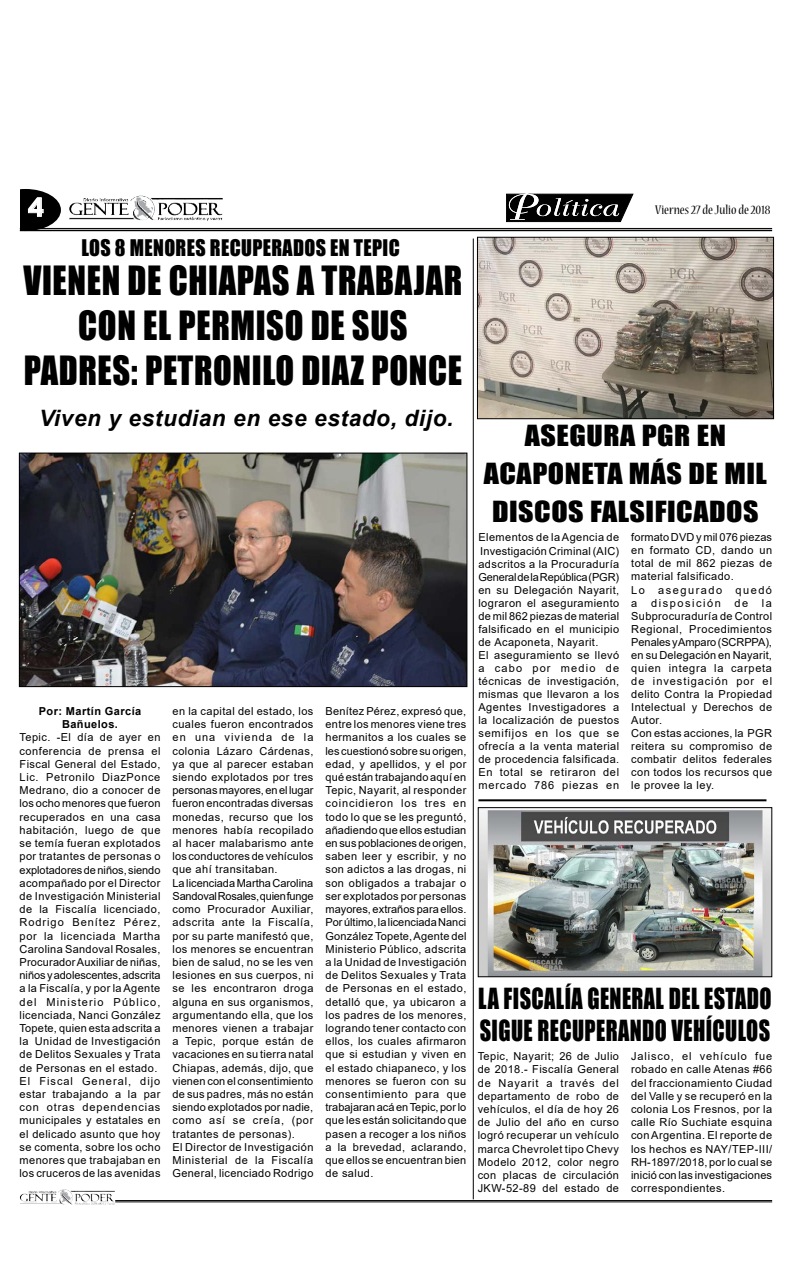
<style>
.page{position:relative;width:792px;height:1276px;background:#fff}
.page>*{position:absolute;margin:0;border:0;box-sizing:border-box;transform-origin:0 0}
.t1{font:37px "Impact";letter-spacing:.02em;color:#000;scale:.93 1}
.t2{font:26.7px/32px "Impact";letter-spacing:.015em;color:#000;scale:.83 1}
.t3{font:26.7px/38.1px "Impact";letter-spacing:.015em;color:#000;scale:1.12 1}
.t4{font:700 25.2px "Century Gothic";color:#fff;scale:1.14 1}
.t5{font:italic 700 22.6px "Arial";letter-spacing:.03em;color:#000}
.t6{font:21px "Impact";color:#000;scale:.95 1}
.t7{font:condensed 14px "Nueva Std";color:#000;scale:1.07 1}
.t8{font:11px/13.2px "Arial";letter-spacing:.04em;color:#000}
.t9{font:700 11px/13.2px "Arial";letter-spacing:.04em;color:#000;text-align:center}
</style>
<div class="page">
<hr style="left:115px;top:1200px;width:657px;height:1px;background:#000">
<hr style="left:115px;top:1201px;width:657px;height:1px;background:#000">
<img style="left:130px;top:196px;width:24px;height:20px">
<svg style="left:20px;top:189px;width:41px;height:41px"></svg>
<hr style="left:20px;top:228px;width:752px;height:1px;background:#000">
<hr style="left:20px;top:230px;width:752px;height:1px;background:#000">
<img style="left:58px;top:1189px;width:14px;height:13px">
<svg style="left:506px;top:193px;width:128px;height:30px;background:#434343"></svg>
<img style="left:479px;top:239px;width:293px;height:178px">
<div style="left:477px;top:237px;width:297px;height:182px;border:1px solid #000"></div>
<img style="left:21px;top:454px;width:444px;height:231px">
<div style="left:19px;top:452px;width:448px;height:235px;border:1px solid #000"></div>
<hr style="left:473px;top:238px;width:1px;height:961px;background:#000">
<hr style="left:478px;top:799px;width:288px;height:2px;background:#000">
<img style="left:480px;top:809px;width:290px;height:166px">
<div style="left:478px;top:807px;width:294px;height:170px;border:1px solid #000"></div>
<h3 class="t4" style="left:28px;top:188px;width:16px">4</h3>
<p class="t7" style="left:655px;top:203px;width:109px">Viernes 27 de Julio de 2018</p>
<h3 class="t6" style="left:82px;top:232px;width:64px">LOS 8 MENORES</h3>
<h3 class="t6" style="left:210px;top:232px;width:45px">RECUPERADOS</h3>
<h3 class="t6" style="left:330px;top:232px;width:75px">EN TEPIC</h3>
<h1 class="t1" style="left:23px;top:252px;width:19px">VIENEN</h1>
<h1 class="t1" style="left:128px;top:252px;width:105px">DE CHIAPAS</h1>
<h1 class="t1" style="left:297px;top:252px;width:65px">A TRABA</h1>
<h1 class="t1" style="left:414px;top:252px;width:33px">JAR</h1>
<h1 class="t1" style="left:78px;top:297px;width:128px">CON ELPERMISO</h1>
<h1 class="t1" style="left:311px;top:297px;width:65px">DE SUS</h1>
<h1 class="t1" style="left:24px;top:342px;width:20px">PADRES</h1>
<h1 class="t1" style="left:131px;top:342px;width:87px">: PETRONILO</h1>
<h1 class="t1" style="left:302px;top:342px;width:172px">DIAZ PONCE</h1>
<h3 class="t5" style="left:39px;top:403px;width:416px">Viven y estudian en ese estado, dijo.</h3>
<p class="t9" style="left:39px;top:704px;width:104px">Por: Martín García<br>Bañuelos.</p>
<p class="t8" style="left:20px;top:731px;width:142px">Tepic. -El día de ayer en conferencia de prensa el<br>Fiscal General del Estado,<br>Lic. Petronilo DiazPonce<br>Medrano, dio a conocer de los ocho menores que fueron recuperados en una casa habitación, luego de que se temía fueran explotados por tratantes de personas o explotadores de niños, siendo acompañado por el Director de Investigación Ministerial de la Fiscalía licenciado,<br>Rodrigo Benítez Pérez, por la licenciada Martha<br>Carolina Sandoval Rosales,<br>Procurador Auxiliar de niñas, niños y adolescentes, adscrita a la Fiscalía, y por la Agente del Ministerio Público, licenciada, Nanci González<br>Topete, quien esta adscrita a la Unidad de Investigación de Delitos Sexuales y Trata de Personas en el estado.<br>El Fiscal General, dijo estar trabajando a la par con otras dependencias municipales y estatales en el delicado asunto que hoy se comenta, sobre los ocho menores que trabajaban en los cruceros de las avenidas</p>
<p class="t8" style="left:173px;top:704px;width:142px">en la capital del estado, los cuales fueron encontrados en una vivienda de la colonia Lázaro Cárdenas, ya que al parecer estaban siendo explotados por tres personas mayores, en el lugar fueron encontradas diversas monedas, recurso que los menores había recopilado al hacer malabarismo ante los conductores de vehículos que ahí transitaban.<br>La licenciada Martha Carolina<br>Sandoval Rosales, quien funge como Procurador Auxiliar, adscrita ante la Fiscalía, por su parte manifestó que, los menores se encuentran bien de salud, no se les ven lesiones en sus cuerpos, ni se les encontraron droga alguna en sus organismos, argumentando ella, que los menores vienen a trabajar a Tepic, porque están de vacaciones en su tierra natal<br>Chiapas, además, dijo, que vienen con el consentimiento de sus padres, más no están siendo explotados por nadie, como así se creía, (por tratantes de personas).<br>El Director de Investigación<br>Ministerial de la Fiscalía<br>General, licenciado Rodrigo</p>
<p class="t8" style="left:325px;top:704px;width:142px;text-align:justify">Benítez Pérez, expresó que, entre los menores viene tres hermanitos a los cuales se les cuestionó sobre su origen, edad, y apellidos, y el por qué están trabajando aquí en Tepic, Nayarit, al responder coincidieron los tres en todo lo que se les preguntó, añadiendo que ellos estudian en sus poblaciones de origen, saben leer y escribir, y no son adictos a las drogas, ni son obligados a trabajar o ser explotados por personas mayores, extraños para ellos.<br>Por último, la licenciada Nanci González Topete, Agente del Ministerio Público, adscrita a la Unidad de Investigación de Delitos Sexuales y Trata de Personas en el estado, detalló que, ya ubicaron a los padres de los menores, logrando tener contacto con ellos, los cuales afirmaron que si estudian y viven en el estado chiapaneco, y los menores se fueron con su consentimiento para que trabajaran acá en Tepic, por lo que les están solicitando que pasen a recoger a los niños a la brevedad, aclarando, que ellos se encuentran bien de salud.</p>
<h2 class="t3" style="left:525px;top:416px;width:71px">ASEGURA</h2>
<h2 class="t3" style="left:642px;top:416px;width:63px">PGR EN</h2>
<h2 class="t3" style="left:484px;top:454px;width:45px">ACAPONE</h2>
<h2 class="t3" style="left:492px;top:454px;width:221px;text-indent:102px">TAMÁSDE MIL<br>DISCOSFALSIFI</h2>
<h2 class="t3" style="left:676px;top:492px;width:31px">CADOS</h2>
<p class="t8" style="left:478px;top:531px;width:142px">Elementos de la Agencia de<br>Investigación Criminal (AIC) adscritos a la Procuraduría<br>General de la República (PGR) en su Delegación Nayarit, lograron el aseguramiento de mil 862 piezas de material falsificado en el municipio de Acaponeta, Nayarit.<br>El aseguramiento se llevó a cabo por medio de técnicas de investigación, mismas que llevaron a los<br>Agentes Investigadores a la localización de puestos semifijos en los que se ofrecía a la venta material de procedencia falsificada.<br>En total se retiraron del mercado 786 piezas en</p>
<p class="t8" style="left:631px;top:531px;width:142px">formato DVD y mil 076 piezas en formato CD, dando un total de mil 862 piezas de material falsificado.<br>Lo asegurado quedó a disposición de la<br>Subprocuraduría de Control<br>Regional, Procedimientos<br>Penales y Amparo (SCRPPA), en su Delegación en Nayarit, quien integra la carpeta de investigación por el delito Contra la Propiedad<br>Intelectual y Derechos de<br>Autor.<br>Con estas acciones, la PGR reitera su compromiso de combatir delitos federales con todos los recursos que le provee la ley.</p>
<h2 class="t2" style="left:478px;top:981px;width:355px">LA FISCALÍA GENERAL DEL ESTADO<br>SIGUE RECUPERANDO VEHÍCULOS</h2>
<p class="t8" style="left:478px;top:1049px;width:143px;text-align:justify">Tepic, Nayarit; 26 de Julio de 2018.- Fiscalía General de Nayarit a través del departamento de robo de vehículos, el día de hoy 26 de Julio del año en curso logró recuperar un vehículo marca Chevrolet tipo Chevy Modelo 2012, color negro con placas de circulación JKW-52-89 del estado de</p>
<p class="t8" style="left:631px;top:1049px;width:143px;text-align:justify">Jalisco, el vehículo fue robado en calle Atenas #66 del fraccionamiento Ciudad del Valle y se recuperó en la colonia Los Fresnos, por la calle Río Suchiate esquina con Argentina. El reporte de los hechos es NAY/TEP-III/ RH-1897/2018, por lo cual se inició con las investigaciones correspondientes.</p>
</div>
